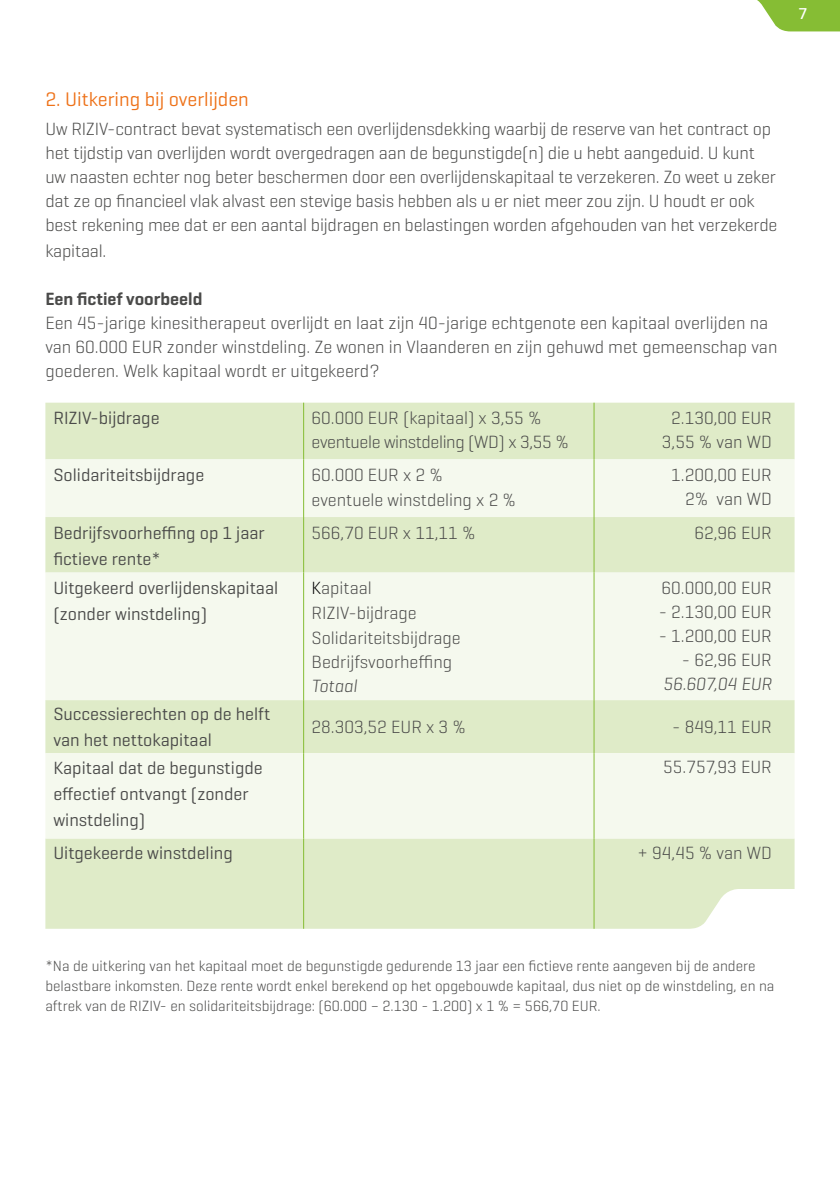
<style>
.page{position:relative;width:840px;height:1191px;background:#fff}
.page>*{position:absolute;margin:0;border:0;box-sizing:border-box;transform-origin:0 0}
.t1{font:20px "Geogrotesque";color:#ee7219}
.t2{font:300 18px/24px "Geogrotesque";letter-spacing:-.01em;color:#4a4a49}
.t3{font:18px/26px "Geogrotesque";color:#4a4a49}
.t4{font:600 18px "Geogrotesque";color:#4a4a49}
.t5{font:italic 300 18px "Geogrotesque";color:#4a4a49}
.t6{font:500 16px "Geogrotesque";color:#fff}
.t7{font:300 15px/20px "Geogrotesque";color:#4a4a49}
.s1{color:#000}
</style>
<div class="page">
<svg style="left:757px;top:0;width:82px;height:31px;background:#97c652"></svg>
<div style="left:45px;top:403px;width:749px;height:485px;background:#dfebc8"></div>
<svg style="left:45px;top:459px;width:749px;height:379px;background:#eef4e3"></svg>
<hr style="left:303px;top:403px;width:1px;height:56px;background:#86bd34">
<hr style="left:593px;top:403px;width:1px;height:56px;background:#86bd34">
<hr style="left:303px;top:459px;width:1px;height:58px;background:#86bd34">
<hr style="left:593px;top:459px;width:1px;height:58px;background:#86bd34">
<hr style="left:303px;top:517px;width:1px;height:55px;background:#86bd34">
<hr style="left:593px;top:517px;width:1px;height:55px;background:#86bd34">
<hr style="left:303px;top:572px;width:1px;height:128px;background:#86bd34">
<hr style="left:593px;top:572px;width:1px;height:128px;background:#86bd34">
<hr style="left:303px;top:700px;width:1px;height:53px;background:#86bd34">
<hr style="left:593px;top:700px;width:1px;height:53px;background:#86bd34">
<hr style="left:303px;top:753px;width:1px;height:85px;background:#86bd34">
<hr style="left:593px;top:753px;width:1px;height:85px;background:#86bd34">
<hr style="left:303px;top:838px;width:1px;height:90px;background:#86bd34">
<hr style="left:593px;top:838px;width:1px;height:90px;background:#86bd34">
<svg style="left:45px;top:888px;width:750px;height:41px;background:#e2edcd"></svg>
<p class="t6" style="left:798px;top:3px;width:10px">7</p>
<p class="t1" style="left:45px;top:86px;width:205px">2. Uitkering bij overlijden</p>
<p class="t2" style="left:45px;top:117px;width:733px">Uw RIZIV-contract bevat systematisch een overlijdensdekking waarbij de reserve van het contract op het tijdstip van overlijden wordt overgedragen aan de begunstigde(n) die u hebt aangeduid. U kunt uw naasten echter nog beter beschermen door een overlijdenskapitaal te verzekeren. Zo weet u zeker dat ze op financieel vlak alvast een stevige basis hebben als u er niet meer zou zijn. U houdt er ook best rekening mee dat er een aantal bijdragen en belastingen worden afgehouden van het verzekerde</p>
<p class="t2" style="left:45px;top:239px;width:63px">kapitaal.</p>
<p class="t4" style="left:45px;top:288px;width:158px">Een fictief voorbeeld</p>
<p class="t2" style="left:45px;top:311px;width:733px">Een 45-jarige kinesitherapeut overlijdt en laat zijn 40-jarige echtgenote een kapitaal overlijden na van 60.000 EUR zonder winstdeling. Ze wonen in Vlaanderen en zijn gehuwd met gemeenschap van goederen. Welk kapitaal wordt er uitgekeerd?</p>
<p class="t3" style="left:53px;top:404px;width:108px">RIZIV-bijdrage</p>
<p class="t2" style="left:311px;top:405px;width:258px">60.000 EUR (kapitaal) x 3,55 % eventuele winstdeling (WD) x 3,55 %</p>
<p class="t2" style="left:661px;top:405px;width:111px;text-align:center">2.130,00 EUR<br>3,55 % van WD</p>
<p class="t3" style="left:53px;top:461px;width:152px">Solidariteitsbijdrage</p>
<p class="t2" style="left:311px;top:461px;width:206px;line-height:25px">60.000 EUR x 2 % eventuele winstdeling x 2 %</p>
<p class="t2" style="left:671px;top:462px;width:102px;text-align:right">1.200,00 EUR<br>2% van WD</p>
<p class="t3" style="left:53px;top:519px;width:213px">Bedrijfsvoorheffing op 1 jaar fictieve rente*</p>
<p class="t2" style="left:311px;top:520px;width:165px">566,70 EUR x 11,11 %</p>
<p class="t2" style="left:694px;top:520px;width:79px">62,96 EUR</p>
<p class="t3" style="left:53px;top:574px;width:226px">Uitgekeerd overlijdenskapitaal (zonder winstdeling)</p>
<p class="t2" style="left:311px;top:575px;width:150px;line-height:24.6px"><span class="s1">K</span>apitaal<br>RIZIV-bijdrage<br>Solidariteitsbijdrage<br>Bedrijfsvoorheffing</p>
<p class="t5" style="left:311px;top:674px;width:47px">Totaal</p>
<p class="t2" style="left:661px;top:575px;width:112px">60.000,00 EUR</p>
<p class="t2" style="left:658px;top:599px;width:115px">- 2.130,00 EUR</p>
<p class="t2" style="left:658px;top:623px;width:115px">- 1.200,00 EUR</p>
<p class="t2" style="left:681px;top:647px;width:91px">- 62,96 EUR</p>
<p class="t5" style="left:662px;top:672px;width:110px">56.607,04 EUR</p>
<p class="t3" style="left:53px;top:700px;width:218px">Successierechten op de helft van het nettokapitaal</p>
<p class="t2" style="left:311px;top:714px;width:156px">28.303,52 EUR x 3 %</p>
<p class="t2" style="left:671px;top:714px;width:101px">- 849,11 EUR</p>
<p class="t3" style="left:53px;top:754px;width:211px">Kapitaal dat de begunstigde effectief ontvangt (zonder winstdeling)</p>
<p class="t2" style="left:663px;top:754px;width:110px">55.757,93 EUR</p>
<p class="t3" style="left:53px;top:839px;width:181px">Uitgekeerde winstdeling</p>
<p class="t2" style="left:637px;top:840px;width:136px">+ 94,45 % van WD</p>
<p class="t7" style="left:45px;top:955px;width:730px">*Na de uitkering van het kapitaal moet de begunstigde gedurende 13 jaar een fictieve rente aangeven bij de andere belastbare inkomsten. Deze rente wordt enkel berekend op het opgebouwde kapitaal, dus niet op de winstdeling, en na aftrek van de RIZIV- en solidariteitsbijdrage: (60.000 – 2.130 - 1.200) x 1 % = 566,70 EUR.</p>
</div>
